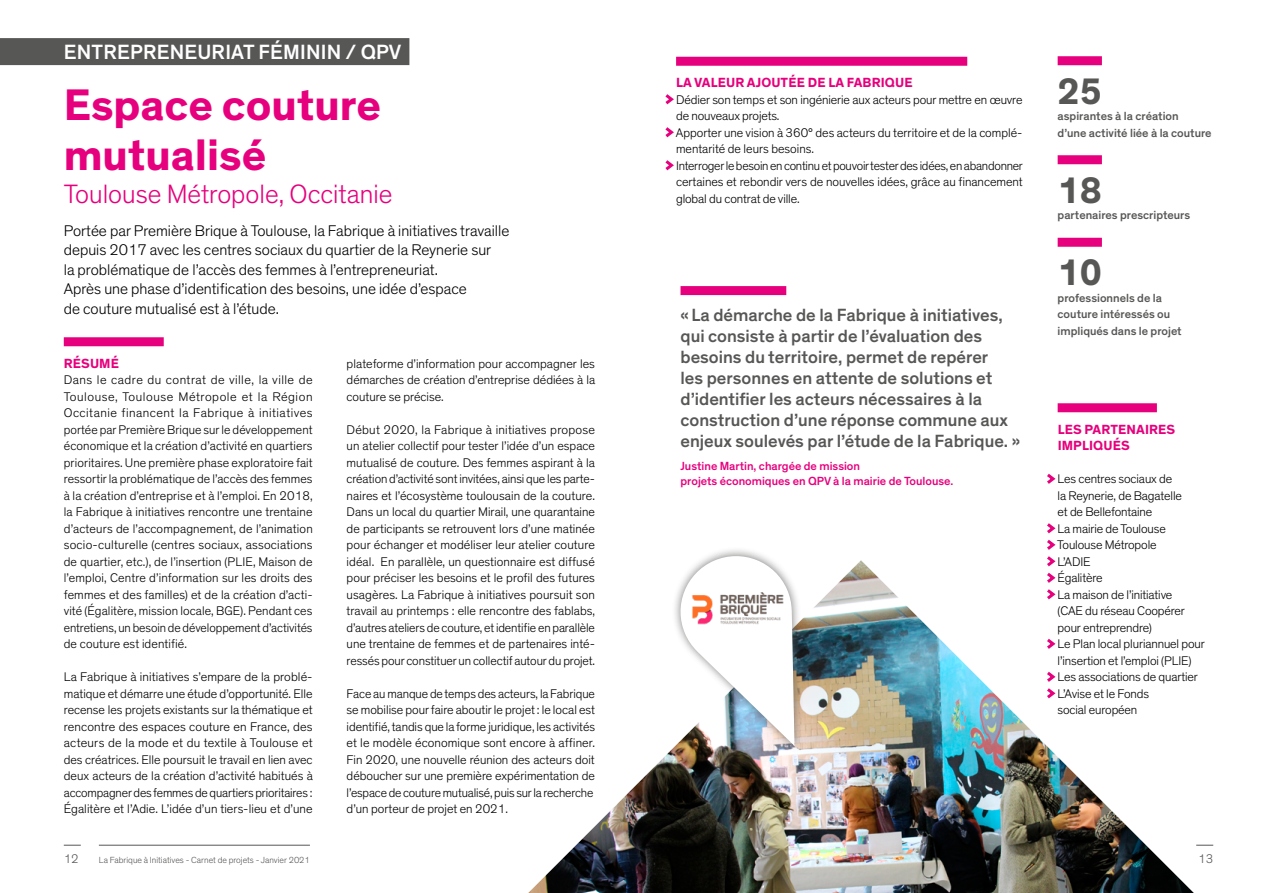
<style>
.page{position:relative;width:1276px;height:893px;background:#fff}
.page>*{position:absolute;margin:0;border:0;box-sizing:border-box;transform-origin:0 0}
._02_Titre_projet{font:700 45px "Theinhardt";color:#e6007d}
._50_Chiffres_Clés{font:700 37.5px "Theinhardt";color:#575756}
._02_Titre_projet_lie{font:300 27px "Theinhardt";color:#e6007d}
._04_Sous_titre_cap_b{font:500 21px "Theinhardt";letter-spacing:.01em;color:#fff}
._07_verbatim{font:500 18px/21px "Theinhardt";color:#575756}
._03_Chapo{font:300 15.75px/19.5px "Theinhardt";color:#000}
._05_Intertitre_Cap_b{font:700 13.5px/16.5px "Theinhardt";letter-spacing:.01em;color:#e6007d}
._06_Txt_courant{font:300 12.75px/16.5px "Theinhardt";letter-spacing:-.005em;color:#000}
.t1{font:300 12.75px "Theinhardt";color:#575756}
._51_Chiffres_clés_tx{font:500 12px/16.5px "Theinhardt";color:#575756}
._07_SINGNATURE{font:500 12px/15px "Theinhardt";color:#e6007d}
.t2{font:300 9px "Theinhardt";color:#575756}
</style>
<div class="page">
<svg style="left:1196px;top:845px;width:17px;height:1px"></svg>
<svg style="left:64px;top:845px;width:17px;height:1px"></svg>
<hr style="left:99px;top:845px;width:211px;height:1px;background:#575756">
<div style="left:1057px;top:403px;width:100px;height:9px;background:#e6007d"></div>
<svg style="left:1047px;top:473px;width:9px;height:11px"></svg>
<svg style="left:1047px;top:523px;width:9px;height:37px"></svg>
<div style="left:64px;top:337px;width:100px;height:9px;background:#e6007d"></div>
<div style="left:0;top:38px;width:409px;height:27px;background:#575756"></div>
<div style="left:676px;top:57px;width:291px;height:9px;background:#e6007d"></div>
<svg style="left:665px;top:94px;width:9px;height:11px"></svg>
<svg style="left:665px;top:127px;width:9px;height:11px"></svg>
<svg style="left:665px;top:160px;width:9px;height:11px"></svg>
<div style="left:680px;top:286px;width:106px;height:9px;background:#e6007d"></div>
<div style="left:1057px;top:56px;width:45px;height:9px;background:#e6007d"></div>
<div style="left:1057px;top:155px;width:45px;height:9px;background:#e6007d"></div>
<div style="left:1057px;top:238px;width:45px;height:9px;background:#e6007d"></div>
<img style="left:528px;top:560px;width:665px;height:333px">
<div style="left:671px;top:547px;width:132px;height:207px;background:#575756;opacity:.75"></div>
<svg style="left:673px;top:548px;width:121px;height:198px"></svg>
<img style="left:691px;top:592px;width:93px;height:36px">
<p class="_04_Sous_titre_cap_b" style="left:64px;top:40px;width:339px">ENTREPRENEURIAT FÉMININ / QPV</p>
<p class="_02_Titre_projet" style="left:64px;top:77px;width:319px">Espace couture</p>
<p class="_02_Titre_projet" style="left:64px;top:126px;width:204px">mutualisé</p>
<p class="_02_Titre_projet_lie" style="left:64px;top:178px;width:330px">Toulouse Métropole, Occitanie</p>
<p class="_03_Chapo" style="left:64px;top:221px;width:447px">Portée par Première Brique à Toulouse, la Fabrique à initiatives travaille depuis 2017 avec les centres sociaux du quartier de la Reynerie sur<br>la problématique de l’accès des femmes à l’entrepreneuriat.<br>Après une phase d’identification des besoins, une idée d’espace<br>de couture mutualisé est à l’étude.</p>
<p class="_05_Intertitre_Cap_b" style="left:64px;top:355px;width:57px">RÉSUMÉ</p>
<p class="_06_Txt_courant" style="left:64px;top:372px;width:250px;text-align:justify">Dans le cadre du contrat de ville, la ville de Toulouse, Toulouse Métropole et la Région Occitanie financent la Fabrique à initiatives portée par Première Brique sur le développement économique et la création d’activité en quartiers prioritaires. Une première phase exploratoire fait ressortir la problématique de l’accès des femmes à la création d’entreprise et à l’emploi. En 2018, la Fabrique à initiatives rencontre une trentaine d’acteurs de l’accompagnement, de l’animation socio-culturelle (centres sociaux, associations de quartier, etc.), de l’insertion (PLIE, Maison de l’emploi, Centre d’information sur les droits des femmes et des familles) et de la création d’acti&shy;vité (Égalitère, mission locale, BGE). Pendant ces entretiens, un besoin de développement d’activités de couture est identifié.</p>
<p class="_06_Txt_courant" style="left:64px;top:669px;width:250px;text-align:justify">La Fabrique à initiatives s’empare de la problé&shy;matique et démarre une étude d’opportunité. Elle recense les projets existants sur la thématique et rencontre des espaces couture en France, des acteurs de la mode et du textile à Toulouse et des créatrices. Elle poursuit le travail en lien avec deux acteurs de la création d’activité habitués à accompagner des femmes de quartiers prioritaires :<br>Égalitère et l’Adie. L’idée d’un tiers-lieu et d’une</p>
<p class="_06_Txt_courant" style="left:347px;top:355px;width:250px;text-align:justify">plateforme d’information pour accompagner les démarches de création d’entreprise dédiées à la couture se précise.</p>
<p class="_06_Txt_courant" style="left:347px;top:421px;width:250px;text-align:justify">Début 2020, la Fabrique à initiatives propose un atelier collectif pour tester l’idée d’un espace mutualisé de couture. Des femmes aspirant à la création d’activité sont invitées, ainsi que les parte&shy;naires et l’écosystème toulousain de la couture.<br>Dans un local du quartier Mirail, une quarantaine de participants se retrouvent lors d’une matinée pour échanger et modéliser leur atelier couture idéal. En parallèle, un questionnaire est diffusé pour préciser les besoins et le profil des futures usagères. La Fabrique à initiatives poursuit son travail au printemps : elle rencontre des fablabs, d’autres ateliers de couture, et identifie en parallèle une trentaine de femmes et de partenaires inté&shy;ressés pour constituer un collectif autour du projet.</p>
<p class="_06_Txt_courant" style="left:347px;top:685px;width:250px">Face au manque de temps des acteurs, la Fabrique se mobilise pour faire aboutir le projet : le local est identifié, tandis que la forme juridique, les activités et le modèle économique sont encore à affiner.<br>Fin 2020, une nouvelle réunion des acteurs doit déboucher sur une première expérimentation de l’espace de couture mutualisé, puis sur la recherche d’un porteur de projet en 2021.</p>
<p class="_05_Intertitre_Cap_b" style="left:676px;top:75px;width:238px">LA VALEUR AJOUTÉE DE LA FABRIQUE</p>
<p class="_06_Txt_courant" style="left:676px;top:91px;width:348px">Dédier son temps et son ingénierie aux acteurs pour mettre en œuvre de nouveaux projets.</p>
<p class="_06_Txt_courant" style="left:676px;top:124px;width:348px">Apporter une vision à 360° des acteurs du territoire et de la complé&shy;mentarité de leurs besoins.</p>
<p class="_06_Txt_courant" style="left:676px;top:157px;width:348px;text-align:justify">Interroger le besoin en continu et pouvoir tester des idées, en abandonner certaines et rebondir vers de nouvelles idées, grâce au financement global du contrat de ville.</p>
<p class="_07_verbatim" style="left:680px;top:304px;width:341px">« La démarche de la Fabrique à initiatives, qui consiste à partir de l’évaluation des besoins du territoire, permet de repérer<br>les personnes en attente de solutions et d’identifier les acteurs nécessaires à la construction d’une réponse commune aux enjeux soulevés par l’étude de la Fabrique. »</p>
<p class="_07_SINGNATURE" style="left:680px;top:459px;width:274px">Justine Martin, chargée de mission<br>projets économiques en QPV à la mairie de Toulouse.</p>
<p class="_50_Chiffres_Clés" style="left:1057px;top:68px;width:46px">25</p>
<p class="_51_Chiffres_clés_tx" style="left:1057px;top:108px;width:155px">aspirantes à la création<br>d’une activité liée à la couture</p>
<p class="_50_Chiffres_Clés" style="left:1057px;top:167px;width:46px">18</p>
<p class="_51_Chiffres_clés_tx" style="left:1057px;top:207px;width:134px">partenaires prescripteurs</p>
<p class="_50_Chiffres_Clés" style="left:1057px;top:249px;width:46px">10</p>
<p class="_51_Chiffres_clés_tx" style="left:1057px;top:289px;width:126px">professionnels de la couture intéressés ou impliqués dans le projet</p>
<p class="_05_Intertitre_Cap_b" style="left:1057px;top:421px;width:119px">LES PARTENAIRES<br>IMPLIQUÉS</p>
<p class="_06_Txt_courant" style="left:1057px;top:471px;width:126px">Les centres sociaux de la Reynerie, de Bagatelle et de Bellefontaine</p>
<p class="_06_Txt_courant" style="left:1057px;top:520px;width:110px">La mairie de Toulouse</p>
<p class="_06_Txt_courant" style="left:1057px;top:537px;width:101px">Toulouse Métropole</p>
<p class="_06_Txt_courant" style="left:1057px;top:553px;width:35px">L’ADIE</p>
<p class="_06_Txt_courant" style="left:1057px;top:570px;width:46px">Égalitère</p>
<p class="_06_Txt_courant" style="left:1057px;top:586px;width:129px">La maison de l’initiative (CAE du réseau Coopérer pour entreprendre)</p>
<p class="_06_Txt_courant" style="left:1057px;top:636px;width:149px">Le Plan local pluriannuel pour l’insertion et l’emploi (PLIE)</p>
<p class="_06_Txt_courant" style="left:1057px;top:669px;width:142px">Les associations de quartier</p>
<p class="_06_Txt_courant" style="left:1057px;top:685px;width:93px">L’Avise et le Fonds social européen</p>
<p class="t1" style="left:64px;top:851px;width:17px">12</p>
<p class="t2" style="left:99px;top:854px;width:212px">La Fabrique à Initiatives - Carnet de projets - Janvier 2021</p>
<p class="t1" style="left:1198px;top:851px;width:17px">13</p>
</div>
